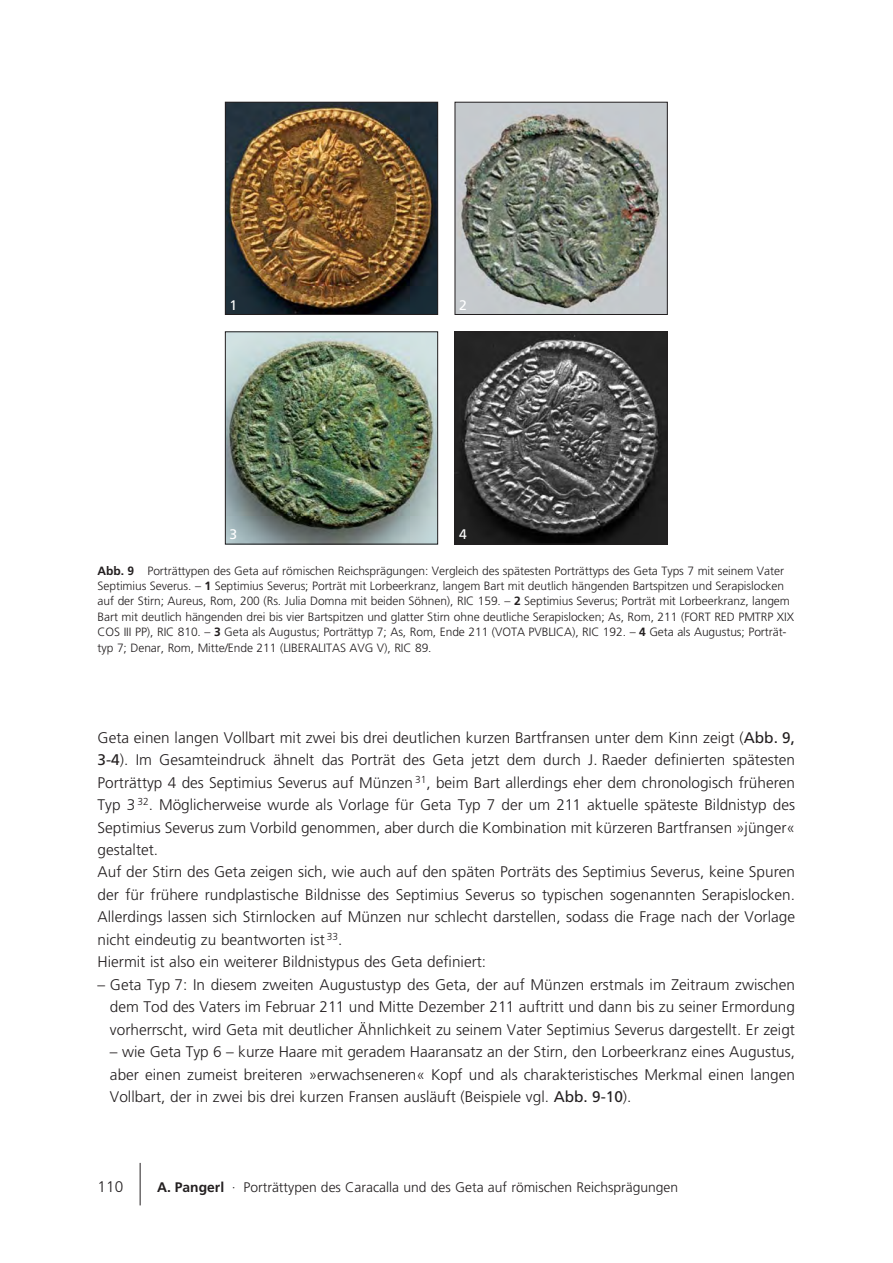
<style>
.page{position:relative;width:893px;height:1263px;background:#fff}
.page>*{position:absolute;margin:0;border:0;box-sizing:border-box;transform-origin:0 0}
.t1{font:300 15.3px/22.5px "Frutiger LT Com";color:#231f20;text-align:justify}
.t2{font:300 13.8px "Frutiger LT";color:#231f20}
.t3{font:13.8px "Frutiger LT Com";color:#fff}
.t4{font:300 12px/15.5px "Frutiger LT Com";letter-spacing:-.005em;color:#231f20}
.s1{font-weight:700}
.s2{font-weight:400}
.s3{font-family:"Frutiger LT Com Bold OTF";font-weight:400}
</style>
<div class="page">
<hr style="left:140px;top:1163px;width:1px;height:42px;background:#231f20">
<img style="left:227px;top:104px;width:209px;height:209px">
<div style="left:225px;top:102px;width:213px;height:213px;border:1px solid #231f20"></div>
<img style="left:227px;top:334px;width:209px;height:208px">
<div style="left:225px;top:332px;width:213px;height:212px;border:1px solid #231f20"></div>
<img style="left:457px;top:104px;width:208px;height:209px">
<div style="left:455px;top:102px;width:212px;height:213px;border:1px solid #231f20"></div>
<img style="left:457px;top:334px;width:208px;height:208px">
<div style="left:455px;top:332px;width:212px;height:212px;border:1px solid #231f20"></div>
<p class="t3" style="left:229px;top:300px;width:9px">1</p>
<p class="t3" style="left:459px;top:300px;width:9px">2</p>
<p class="t3" style="left:229px;top:530px;width:9px">3</p>
<p class="t3" style="left:459px;top:530px;width:9px">4</p>
<p class="t4" style="left:98px;top:564px;width:698px"><span class="s1">Abb. 9</span> Porträttypen des Geta auf römischen Reichsprägungen: Vergleich des spätesten Porträttyps des Geta Typs 7 mit seinem Vater Septimius Severus. – <span class="s1">1</span> Septimius Severus; Porträt mit Lorbeerkranz, langem Bart mit deutlich hängenden Bartspitzen und Serapislocken auf der Stirn; Aureus, Rom, 200 (Rs. Julia Domna mit beiden Söhnen), RIC 159. – <span class="s1">2</span> Septimius Severus; Porträt mit Lorbeerkranz, lan gem Bart mit deutlich hängenden drei bis vier Bartspitzen und glatter Stirn ohne deutliche Serapislocken; As, Rom, 211 (FORT RED PMTRP XIX COS III PP), RIC 810. – <span class="s1">3</span> Geta als Augustus; Porträttyp 7; As, Rom, Ende 211 (VOTA PVBLICA), RIC 192. – <span class="s1">4</span> Geta als Augus tus; Porträt - typ 7; Denar, Rom, Mitte/Ende 211 (LIBERALITAS AVG V), RIC 89.</p>
<p class="t1" style="left:98px;top:727px;width:699px;text-align:left">Geta einen langen Vollbart mit zwei bis drei deutlichen kurzen Bartfransen unter dem Kinn zeigt (<span class="s2">Abb. 9, 3-4</span>). Im Gesamteindruck ähnelt das Porträt des Geta jetzt dem durch J. Raeder definierten spätesten Porträttyp 4 des Septimius Severus auf Münzen <sup>31</sup>, beim Bart allerdings eher dem chronologisch früheren Typ 3 <sup>32</sup>. Möglicherweise wurde als Vorlage für Geta Typ 7 der um 211 aktuelle späteste Bildnistyp des Septimius Severus zum Vorbild genommen, aber durch die Kombination mit kürzeren Bartfransen »jünger« gestaltet.<br>Auf der Stirn des Geta zeigen sich, wie auch auf den späten Porträts des Septimius Severus, keine Spuren der für frühere rundplastische Bildnisse des Septimius Severus so typischen sogenannten Serapislocken.<br>Allerdings lassen sich Stirnlocken auf Münzen nur schlecht darstellen, sodass die Frage nach der Vorlage nicht eindeutig zu beantworten ist <sup>33</sup>.<br>Hiermit ist also ein weiterer Bildnistypus des Geta definiert:</p>
<p class="t1" style="left:110px;top:974px;width:686px;text-indent:-12px">– Geta Typ 7: In diesem zweiten Augustustyp des Geta, der auf Münzen erstmals im Zeitraum zwischen dem Tod des Vaters im Februar 211 und Mitte Dezember 211 auftritt und dann bis zu seiner Ermordung vorherrscht, wird Geta mit deutlicher Ähnlichkeit zu seinem Vater Septimius Severus dargestellt. Er zeigt</p>
<p class="t1" style="left:110px;top:1042px;width:686px">– wie Geta Typ 6 – kurze Haare mit geradem Haaransatz an der Stirn, den Lorbeerkranz eines Augustus, aber einen zumeist breiteren »erwachseneren« Kopf und als charakteristisches Merkmal einen langen Vollbart, der in zwei bis drei kurzen Fransen ausläuft (Beispiele vgl. <span class="s2">Abb. 9-10</span>).</p>
<p class="t1" style="left:98px;top:1177px;width:27px">110</p>
<p class="t2" style="left:157px;top:1182px;width:523px"><span class="s3">A. Pangerl</span> · Porträttypen des Caracalla und des Geta auf römischen Reichsprägungen</p>
</div>
